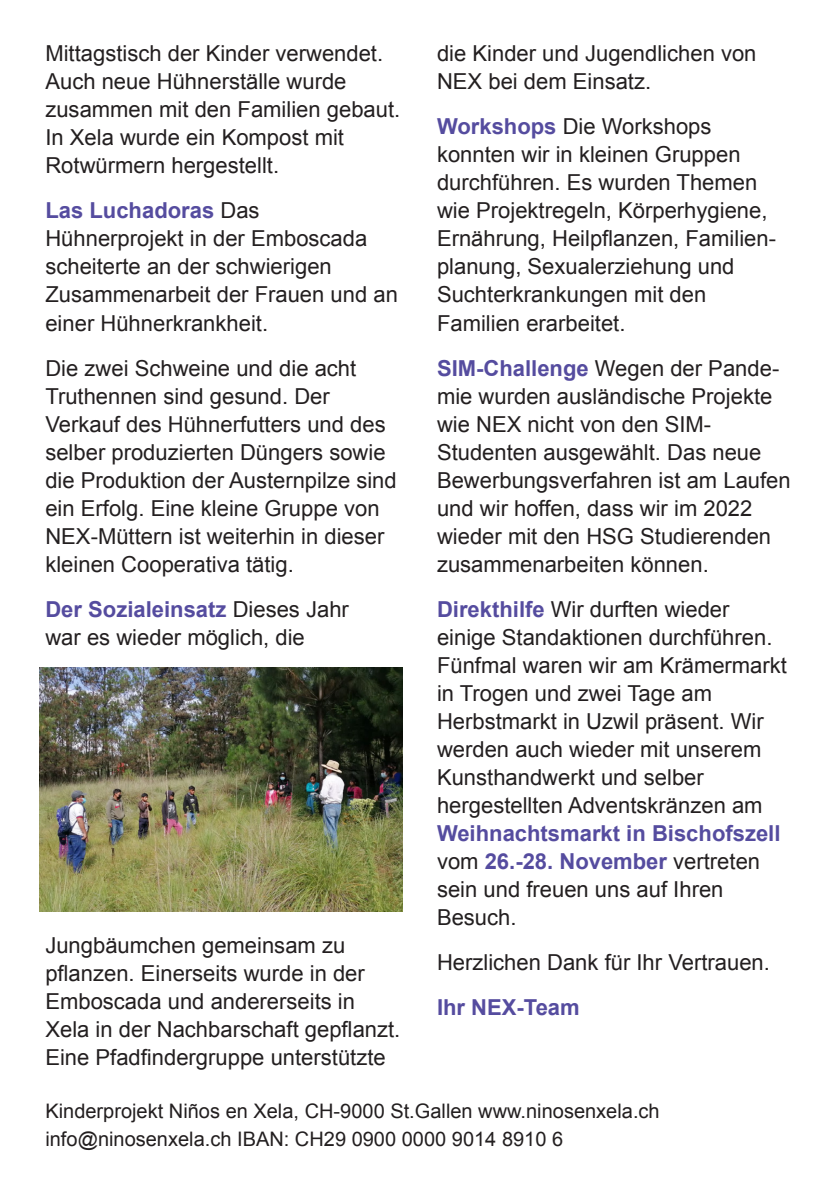
<style>
.page{position:relative;width:840px;height:1191px;background:#fff}
.page>*{position:absolute;margin:0;border:0;box-sizing:border-box;transform-origin:0 0}
.t1{font:22px/28px "Arial";color:#231f20}
.t2{font:700 22px "Arial";color:#554c9f}
.t3{font:20px/28px "Arial";color:#231f20}
.s1{font-weight:700;color:#554c9f}
</style>
<div class="page">
<img style="left:40px;top:668px;width:362px;height:243px">
<p class="t1" style="left:45px;top:40px;width:356px">Mittagstisch der Kinder verwendet.<br>Auch neue Hühnerställe wurde zusammen mit den Familien gebaut.<br>In Xela wurde ein Kompost mit<br>Rotwürmern hergestellt.</p>
<p class="t1" style="left:45px;top:197px;width:354px"><span class="s1">Las Luchadoras</span> Das<br>Hühnerprojekt in der Emboscada scheiterte an der schwierigen<br>Zusammenarbeit der Frauen und an einer Hühnerkrankheit.</p>
<p class="t1" style="left:45px;top:354px;width:352px">Die zwei Schweine und die acht Truthennen sind gesund. Der Verkauf des Hühnerfutters und des selber produzierten Düngers sowie die Produktion der Austernpilze sind ein Erfolg. Eine kleine Gruppe von NEX-Müttern ist weiterhin in dieser kleinen Cooperativa tätig.</p>
<p class="t1" style="left:45px;top:595px;width:305px"><span class="s1">Der Sozialeinsatz</span> Dieses Jahr war es wieder möglich, die</p>
<p class="t1" style="left:45px;top:931px;width:356px">Jungbäumchen gemeinsam zu pflanzen. Einerseits wurde in der Emboscada und andererseits in Xela in der Nachbarschaft gepflanzt.<br>Eine Pfadfindergruppe unterstützte</p>
<p class="t1" style="left:437px;top:40px;width:321px">die Kinder und Jugendlichen von<br>NEX bei dem Einsatz.</p>
<p class="t1" style="left:437px;top:113px;width:340px"><span class="s1">Workshops</span> Die Workshops konnten wir in kleinen Gruppen durchführen. Es wurden Themen wie Projektregeln, Körperhygiene,<br>Ernährung, Heilpflanzen, Familien&shy;planung, Sexualerziehung und<br>Suchterkrankungen mit den<br>Familien erarbeitet.</p>
<p class="t1" style="left:437px;top:354px;width:355px"><span class="s1">SIM-Challenge</span> Wegen der Pande&shy;mie wurden ausländische Projekte wie NEX nicht von den SIM-<br>Studenten ausgewählt. Das neue<br>Bewerbungsverfahren ist am Laufen und wir hoffen, dass wir im 2022 wieder mit den HSG Studierenden zusammenarbeiten können.</p>
<p class="t1" style="left:437px;top:595px;width:351px"><span class="s1">Direkthilfe</span> Wir durften wieder einige Standaktionen durchführen.<br>Fünfmal waren wir am Krämermarkt in Trogen und zwei Tage am<br>Herbstmarkt in Uzwil präsent. Wir werden auch wieder mit unserem<br>Kunsthandwerkt und selber hergestellten Adventskränzen am<br><span class="s1">Weihnachtsmarkt in Bischofszell </span>vom <span class="s1">26.-28. November</span> vertreten sein und freuen uns auf Ihren<br>Besuch.</p>
<p class="t1" style="left:437px;top:948px;width:334px">Herzlichen Dank für Ihr Vertrauen.</p>
<p class="t2" style="left:437px;top:992px;width:144px">Ihr NEX-Team</p>
<p class="t3" style="left:45px;top:1096px;width:615px">Kinderprojekt Niños en Xela, CH-9000 St.Gallen www.ninosenxela.ch info@ninosenxela.ch IBAN: CH29 0900 0000 9014 8910 6</p>
</div>
